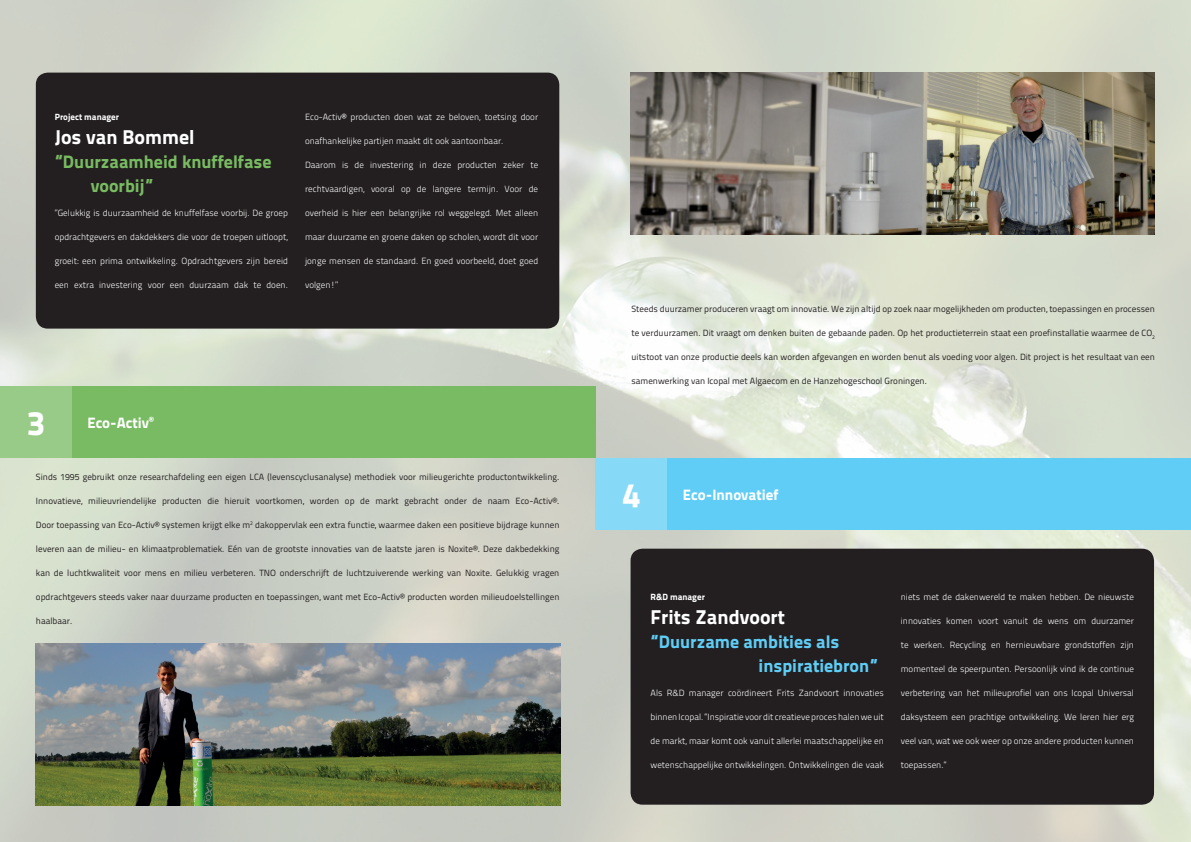
<style>
.page{position:relative;width:1191px;height:842px;background:#fff}
.page>*{position:absolute;margin:0;border:0;box-sizing:border-box;transform-origin:0 0}
.t1{font:34.1px "Titillium Text 25 L 999 wt";color:#fff}
.t2{font:20px "Titillium Text 25 L 999 wt";color:#fff}
.t3{font:18px/24px "Titillium Text 25 L 999 wt";color:#5fcdf5}
.t4{font:18px/24px "Titillium Text 25 L 999 wt";color:#78bb62}
.t5{font:17px "Titillium Text 25 L 999 wt";color:#fff}
.t6{font:15px "Titillium Text 25 L 999 wt";color:#fff}
.t7{font:9px "Titillium Text 25 L 250 wt";color:#fff}
.t8{font:9px "Titillium Text 25 L 400 wt";color:#231f20}
.t9{font:9px "Titillium Text 25 L 999 wt";color:#fff}
.s1{font-family:"Titillium Text 25 L 400 wt"}
.s2{font-size:34.1px}
</style>
<div class="page">
<img style="left:0;top:0;width:1191px;height:842px">
<div style="left:36px;top:73px;width:523px;height:256px;background:#231f20;border-radius:12px"></div>
<div style="left:630px;top:549px;width:524px;height:256px;background:#231f20;border-radius:12px"></div>
<div style="left:0;top:386px;width:596px;height:72px;background:#78bb62"></div>
<div style="left:595px;top:458px;width:72px;height:72px;background:#86d9f7"></div>
<div style="left:667px;top:458px;width:524px;height:72px;background:#5fcdf5"></div>
<img style="left:630px;top:73px;width:525px;height:162px">
<div style="left:0;top:386px;width:72px;height:72px;background:#99cb88"></div>
<img style="left:36px;top:644px;width:524px;height:162px">
<p class="t9" style="left:55px;top:110px;width:66px">Project manager</p>
<h2 class="t2" style="left:55px;top:121px;width:141px">Jos van Bommel</h2>
<h3 class="t4" style="left:91px;top:149px;width:182px;text-indent:-36px">“Duurzaamheid knuffelfase voorbij”</h3>
<p class="t7" style="left:55px;top:206px;width:235px">‘’Gelukkig is duurzaamheid de knuffelfase voorbij. De groep</p>
<p class="t7" style="left:55px;top:230px;width:235px">opdrachtgevers en dakdekkers die voor de troepen uitloopt,</p>
<p class="t7" style="left:55px;top:254px;width:235px">groeit: een prima ontwikkeling. Opdrachtgevers zijn bereid</p>
<p class="t7" style="left:55px;top:278px;width:235px">een extra investering voor een duurzaam dak te doen.</p>
<p class="t7" style="left:305px;top:110px;width:235px">Eco-Activ<span class="s1">®</span> producten doen wat ze beloven, toetsing door</p>
<p class="t7" style="left:305px;top:134px;width:200px">onafhankelijke partijen maakt dit ook aantoonbaar.</p>
<p class="t7" style="left:305px;top:158px;width:235px">Daarom is de investering in deze producten zeker te</p>
<p class="t7" style="left:305px;top:182px;width:235px">rechtvaardigen, vooral op de langere termijn. Voor de</p>
<p class="t7" style="left:305px;top:206px;width:235px">overheid is hier een belangrijke rol weggelegd. Met alleen</p>
<p class="t7" style="left:305px;top:230px;width:235px">maar duurzame en groene daken op scholen, wordt dit voor</p>
<p class="t7" style="left:305px;top:254px;width:235px">jonge mensen de standaard. En goed voorbeeld, doet goed</p>
<p class="t7" style="left:305px;top:278px;width:35px">volgen!’’</p>
<h1 class="t1" style="left:27px;top:396px;width:20px">3</h1>
<h3 class="t6" style="left:87px;top:411px;width:68px">Eco-Activ<sup>®</sup></h3>
<h3 class="t5" style="left:87px;top:409px;width:120px">Geen verspilling</h3>
<p class="t8" style="left:36px;top:470px;width:525px">Sinds 1995 gebruikt onze researchafdeling een eigen LCA (levenscyclusanalyse) methodiek voor milieugerichte productontwikkeling.</p>
<p class="t8" style="left:36px;top:494px;width:525px">Innovatieve, milieuvriendelijke producten die hieruit voortkomen, worden op de markt gebracht onder de naam Eco-Activ®.</p>
<p class="t8" style="left:36px;top:518px;width:525px">Door toepassing van Eco-Activ® systemen krijgt elke m<sup>2</sup> dakoppervlak een extra functie, waarmee daken een positieve bijdrage kunnen</p>
<p class="t8" style="left:36px;top:542px;width:525px">leveren aan de milieu- en klimaatproblematiek. Eén van de grootste innovaties van de laatste jaren is Noxite®. Deze dakbedekking</p>
<p class="t8" style="left:36px;top:566px;width:525px">kan de luchtkwaliteit voor mens en milieu verbeteren. TNO onderschrijft de luchtzuiverende werking van Noxite. Gelukkig vragen</p>
<p class="t8" style="left:36px;top:590px;width:525px">opdrachtgevers steeds vaker naar duurzame producten en toepassingen, want met Eco-Activ® producten worden milieudoelstellingen</p>
<p class="t8" style="left:36px;top:614px;width:38px">haalbaar.</p>
<p class="t8" style="left:631px;top:302px;width:525px">Steeds duurzamer produceren vraagt om innovatie. We zijn altijd op zoek naar mogelijkheden om producten, toepassingen en processen</p>
<p class="t8" style="left:631px;top:326px;width:525px">te verduurzamen. Dit vraagt om denken buiten de gebaande paden. Op het productieterrein staat een proefinstallatie waarmee de CO<sub>2</sub></p>
<p class="t8" style="left:631px;top:350px;width:525px">uitstoot van onze productie deels kan worden afgevangen en worden benut als voeding voor algen. Dit project is het resultaat van een</p>
<p class="t8" style="left:631px;top:374px;width:297px">samenwerking van Icopal met Algaecom en de Hanzehogeschool Groningen.</p>
<h3 class="t5" style="left:622px;top:481px;width:181px"><span class="s2">4</span> Geen verspilling</h3>
<h3 class="t6" style="left:683px;top:483px;width:97px">Eco-Innovatief</h3>
<p class="t9" style="left:650px;top:590px;width:56px">R&amp;D manager</p>
<h2 class="t2" style="left:650px;top:601px;width:136px">Frits Zandvoort</h2>
<h3 class="t3" style="left:758px;top:629px;width:122px;text-indent:-108px">“Duurzame ambities als inspiratiebron”</h3>
<p class="t7" style="left:650px;top:686px;width:235px">Als R&amp;D manager coördineert Frits Zandvoort innovaties</p>
<p class="t7" style="left:650px;top:710px;width:235px">binnen Icopal. “Inspiratie voor dit creatieve proces halen we uit</p>
<p class="t7" style="left:650px;top:734px;width:235px">de markt, maar komt ook vanuit allerlei maatschappelijke en</p>
<p class="t7" style="left:650px;top:758px;width:235px">wetenschappelijke ontwikkelingen. Ontwikkelingen die vaak</p>
<p class="t7" style="left:900px;top:590px;width:235px">niets met de dakenwereld te maken hebben. De nieuwste</p>
<p class="t7" style="left:900px;top:614px;width:235px">innovaties komen voort vanuit de wens om duurzamer</p>
<p class="t7" style="left:900px;top:638px;width:235px">te werken. Recycling en hernieuwbare grondstoffen zijn</p>
<p class="t7" style="left:900px;top:662px;width:235px">momenteel de speerpunten. Persoonlijk vind ik de continue</p>
<p class="t7" style="left:900px;top:686px;width:235px">verbetering van het milieuprofiel van ons Icopal Universal</p>
<p class="t7" style="left:900px;top:710px;width:235px">daksysteem een prachtige ontwikkeling. We leren hier erg</p>
<p class="t7" style="left:900px;top:734px;width:235px">veel van, wat we ook weer op onze andere producten kunnen</p>
<p class="t7" style="left:900px;top:758px;width:47px">toepassen.”</p>
</div>
